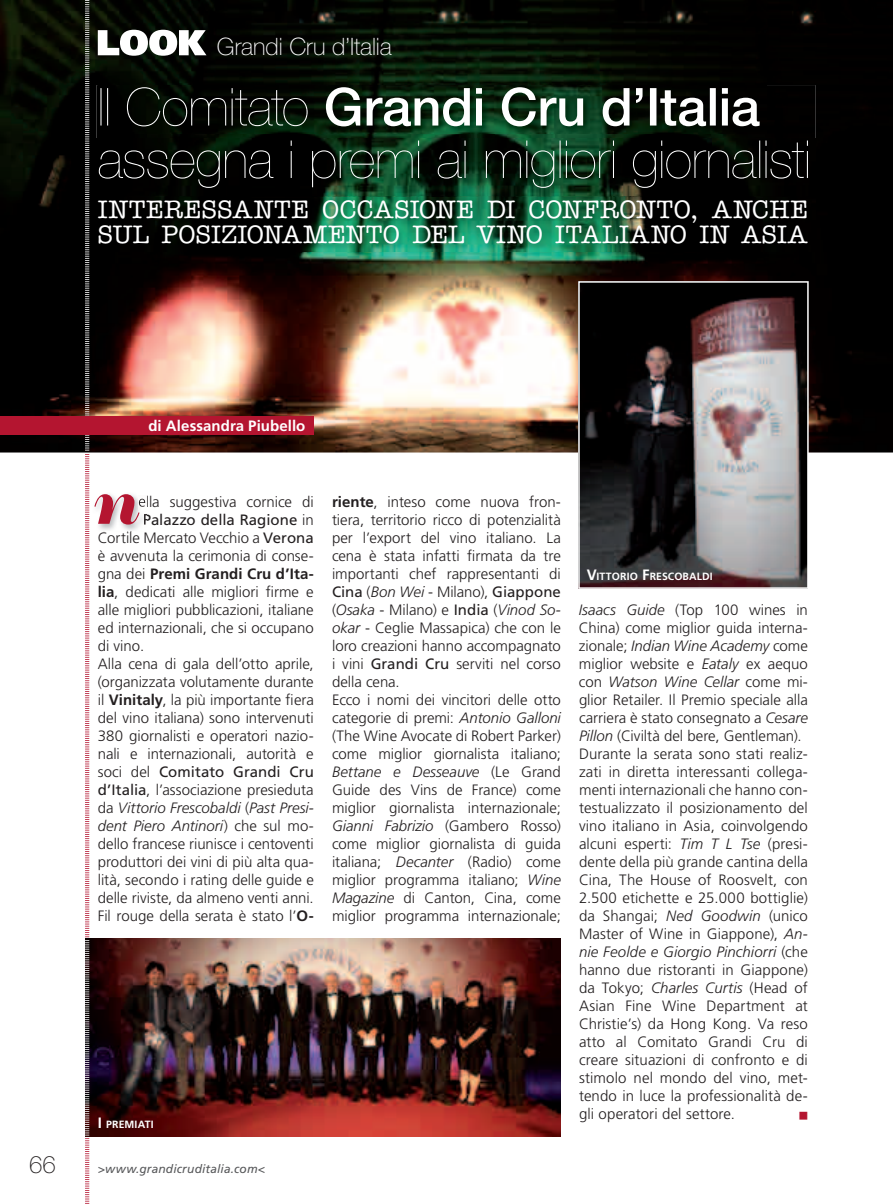
<style>
.page{position:relative;width:893px;height:1204px;background:#fff}
.page>*{position:absolute;margin:0;border:0;box-sizing:border-box;transform-origin:0 0}
.t1{font:25.5px/25.5px "American Typewriter LT Medium A";letter-spacing:.02em;color:#fff}
.t2{font:100 24px "Helvetica Neue LT";letter-spacing:-.005em;color:#fff}
.t3{font:100 24px "Helvetica Neue LT";color:#231f20}
.t4{font:300 15px/18px "Frutiger LT";color:#231f20}
.t5{font:italic 300 15px "Frutiger LT";color:#231f20}
.t6{font:15px "Frutiger LT";color:#231f20}
.t7{font:700 15px "Frutiger LT";letter-spacing:.005em;color:#231f20}
.t8{font:700 15px "Frutiger LT";letter-spacing:.005em;color:#fff}
.t9{font:italic 12px "Frutiger LT";letter-spacing:.01em;color:#57585a}
.t10{font:700 10.5px "Frutiger LT";letter-spacing:.015em;color:#fff}
.s1{font-weight:300}
.s2{font-weight:400}
.s3{font-weight:700}
.s4{font-style:normal}
.s5{font-size:15px}
.s6{font-style:italic}
</style>
<div class="page">
<img style="left:0;top:0;width:893px;height:452px">
<img style="left:808px;top:85px;width:7px;height:53px">
<div style="left:0;top:416px;width:314px;height:18px;background:#b41530"></div>
<img style="left:85px;top:0;width:723px;height:1203px">
<h2 class="t2" style="left:217px;top:33px;width:176px">Grandi Cru d’Italia</h2>
<h1 class="t1" style="left:98px;top:197px;width:712px">INTERESSANTE OCCASIONE DI CONFRONTO, ANCHE<br>SUL POSIZIONAMENTO DEL VINO ITALIANO IN ASIA</h1>
<h2 class="t3" style="left:29px;top:1150px;width:28px">66</h2>
<p class="t8" style="left:148px;top:417px;width:159px">di Alessandra Piubello</p>
<p class="t4" style="left:138px;top:492px;width:177px">ella suggestiva cornice di</p>
<p class="t6" style="left:143px;top:510px;width:172px">Palazzo della Ragione <span class="s1">in</span></p>
<p class="t4" style="left:98px;top:528px;width:217px">Cortile Mercato Vecchio a <span class="s2">Verona</span></p>
<p class="t4" style="left:98px;top:546px;width:217px">è avvenuta la cerimonia di conse-</p>
<p class="t7" style="left:98px;top:564px;width:218px"><span class="s1">gna dei</span> Premi Grandi Cru d’Ita-</p>
<p class="t4" style="left:98px;top:582px;width:217px"><span class="s3">lia</span>, dedicati alle migliori firme e</p>
<p class="t4" style="left:98px;top:600px;width:217px">alle migliori pubblicazioni, italiane</p>
<p class="t4" style="left:98px;top:618px;width:217px">ed internazionali, che si occupano</p>
<p class="t4" style="left:98px;top:636px;width:48px">di vino.</p>
<p class="t4" style="left:98px;top:654px;width:217px">Alla cena di gala dell’otto aprile,</p>
<p class="t4" style="left:98px;top:672px;width:217px">(organizzata volutamente durante</p>
<p class="t4" style="left:98px;top:690px;width:218px">il <span class="s3">Vinitaly</span>, la più importante fiera</p>
<p class="t4" style="left:98px;top:708px;width:217px">del vino italiana) sono intervenuti</p>
<p class="t4" style="left:98px;top:726px;width:217px">380 giornalisti e operatori nazio-</p>
<p class="t4" style="left:98px;top:744px;width:217px">nali e internazionali, autorità e</p>
<p class="t6" style="left:98px;top:762px;width:218px"><span class="s1">soci del</span> Comitato Grandi Cru</p>
<p class="t4" style="left:98px;top:780px;width:217px"><span class="s2">d’Italia</span>, l’associazione presieduta</p>
<p class="t5" style="left:98px;top:799px;width:217px"><span class="s4">da</span> Vittorio Frescobaldi <span class="s4">(</span>Past Presi-</p>
<p class="t5" style="left:98px;top:817px;width:217px">dent Piero Antinori<span class="s4">) che sul mo-</span></p>
<p class="t4" style="left:98px;top:834px;width:217px">dello francese riunisce i centoventi</p>
<p class="t4" style="left:98px;top:852px;width:217px">produttori dei vini di più alta qua-</p>
<p class="t4" style="left:98px;top:870px;width:218px">lità, secondo i rating delle guide e</p>
<p class="t4" style="left:98px;top:888px;width:217px">delle riviste, da almeno venti anni.</p>
<p class="t4" style="left:98px;top:906px;width:217px">Fil rouge della serata è stato l’<span class="s3">O-</span></p>
<p class="t10" style="left:98px;top:1118px;width:57px"><span class="s5">I</span> PREMIATI</p>
<p class="t9" style="left:98px;top:1161px;width:169px">&gt;www.grandicruditalia.com&lt;</p>
<p class="t4" style="left:332px;top:492px;width:230px"><span class="s3">riente</span>, inteso come nuova fron&shy;tiera, territorio ricco di potenzialità per l’export del vino italiano. La cena è stata infatti firmata da tre importanti chef rappresentanti di <span class="s2">Cina</span> (<span class="s6">Bon Wei</span> - Milano), <span class="s2">Giappone </span>(<span class="s6">Osaka</span> - Milano) e <span class="s2">India</span> (<span class="s6">Vinod So&shy;okar</span> - Ceglie Massapica) che con le loro creazioni hanno accompagnato i vini <span class="s2">Grandi Cru</span> serviti nel corso della cena.<br>Ecco i nomi dei vincitori delle otto categorie di premi: <span class="s6">Antonio Galloni </span>(The Wine Avocate di Robert Parker) come miglior giornalista italiano; <span class="s6">Bettane e Desseauve</span> (Le Grand Guide des Vins de France) come miglior giornalista internazionale; <span class="s6">Gianni Fabrizio</span> (Gambero Rosso) come miglior giornalista di guida italiana; <span class="s6">Decanter</span> (Radio) come miglior programma italiano; <span class="s6">Wine Magazine</span> di Canton, Cina, come miglior programma internazionale;</p>
<p class="t10" style="left:587px;top:570px;width:128px"><span class="s5">V</span>ITTORIO <span class="s5">F</span>RESCOBALDI</p>
<p class="t4" style="left:579px;top:600px;width:230px"><span class="s6">Isaacs Guide</span> (Top 100 wines in China) come miglior guida interna&shy;zionale; <span class="s6">Indian Wine Academy</span> come miglior website e <span class="s6">Eataly</span> ex aequo con <span class="s6">Watson Wine Cellar</span> come mi&shy;glior Retailer. Il Premio speciale alla carriera è stato consegnato a <span class="s6">Cesare Pillon</span> (Civiltà del bere, Gentleman).<br>Durante la serata sono stati realiz&shy;zati in diretta interessanti collega&shy;menti internazionali che hanno con&shy;testualizzato il posizionamento del vino italiano in Asia, coinvolgendo alcuni esperti: <span class="s6">Tim T L Tse</span> (presi&shy;dente della più grande cantina della Cina, The House of Roosvelt, con 2.500 etichette e 25.000 bottiglie) da Shangai; <span class="s6">Ned Goodwin</span> (unico Master of Wine in Giappone), <span class="s6">An&shy;nie Feolde e Giorgio Pinchiorri</span> (che hanno due ristoranti in Giappone) da Tokyo; <span class="s6">Charles Curtis</span> (Head of Asian Fine Wine Department at Christie’s) da Hong Kong. Va reso atto al Comitato Grandi Cru di creare situazioni di confronto e di stimolo nel mondo del vino, met&shy;tendo in luce la professionalità de&shy;gli operatori del settore.</p>
</div>
